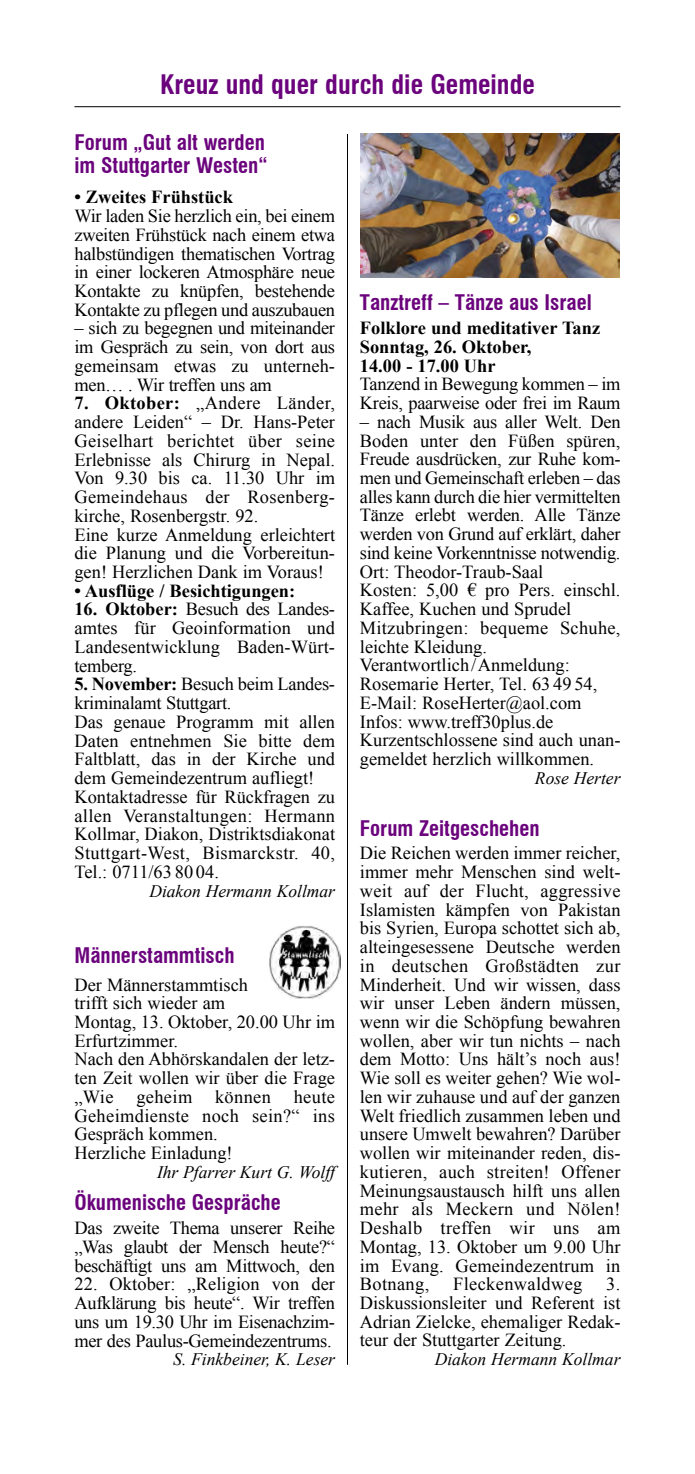
<style>
.page{position:relative;width:695px;height:1474px;background:#fff}
.page>*{position:absolute;margin:0;border:0;box-sizing:border-box;transform-origin:0 0}
.t1{font:700 condensed 26.25px "Swiss 721 BT";color:#6b037d}
.t2{font:700 condensed 21px/22.8px "Swiss 721 BT";color:#6b037d}
.t3{font:18.38px/18.7px "Times New Roman";color:#000;text-align:justify}
.t4{font:700 18.38px/18.7px "Times New Roman";color:#000}
.t5{font:18.38px "Times New Roman";letter-spacing:.02em;color:#000}
.t6{font:italic 17.5px "Times New Roman";color:#000}
.s1{font-weight:700}
.s2{font-family:"Linotype Euro Font Tto Z"}
</style>
<div class="page">
<hr style="left:347px;top:134px;width:1px;height:1230px;background:#000">
<hr style="left:74px;top:106px;width:546px;height:1px;background:#000">
<img style="left:360px;top:134px;width:259px;height:144px">
<img style="left:269px;top:926px;width:72px;height:72px">
<h1 class="t1" style="left:160px;top:69px;width:376px">Kreuz und quer durch die Gemeinde</h1>
<p class="t2" style="left:74px;top:131px;width:195px">Forum „Gut alt werden im Stuttgarter Westen“</p>
<p class="t4" style="left:74px;top:188px;width:160px">• Zweites Frühstück</p>
<p class="t3" style="left:74px;top:206px;width:262px">Wir laden Sie herzlich ein, bei einem zweiten Frühstück nach einem etwa halbstündigen thematischen Vortrag in einer lockeren Atmosphäre neue Kontakte zu knüpfen, bestehende Kontakte zu pflegen und auszubauen</p>
<p class="t3" style="left:74px;top:319px;width:262px">– sich zu begegnen und miteinander im Gespräch zu sein, von dort aus gemeinsam etwas zu unterneh&shy;men… . Wir treffen uns am</p>
<p class="t3" style="left:74px;top:394px;width:262px;text-align:left"><span class="s1">7. Oktober:</span> „Andere Länder, andere Leiden“ – Dr. Hans-Peter<br>Geiselhart berichtet über seine<br>Erlebnisse als Chirurg in Nepal.<br>Von 9.30 bis ca. 11.30 Uhr im<br>Gemeindehaus der Rosenberg&shy;kirche, Rosenbergstr. 92.<br>Eine kurze Anmeldung erleichtert die Planung und die Vorbereitun&shy;gen! Herzlichen Dank im Voraus!</p>
<p class="t4" style="left:74px;top:581px;width:222px">• Ausflüge / Besichtigungen:</p>
<p class="t3" style="left:74px;top:600px;width:262px"><span class="s1">16. Oktober:</span> Besuch des Landes&shy;amtes für Geoinformation und Landesentwicklung Baden-Würt&shy;temberg.</p>
<p class="t3" style="left:74px;top:675px;width:262px;text-align:left"><span class="s1">5. November:</span> Besuch beim Landes&shy;kriminalamt Stuttgart.<br>Das genaue Programm mit allen<br>Daten entnehmen Sie bitte dem<br>Faltblatt, das in der Kirche und dem Gemeindezentrum aufliegt!<br>Kontaktadresse für Rückfragen zu allen Veranstaltungen: Hermann<br>Kollmar, Diakon, Distriktsdiakonat<br>Stuttgart-West, Bismarckstr. 40,<br>Tel.: 0711/63 80 04.</p>
<p class="t6" style="left:149px;top:881px;width:187px">Diakon Hermann Kollmar</p>
<p class="t2" style="left:360px;top:291px;width:233px">Tanztreff – Tänze aus Israel</p>
<p class="t4" style="left:360px;top:318px;width:242px">Folklore und meditativer Tanz<br>Sonntag, 26. Oktober,<br>14.00 - 17.00 Uhr</p>
<p class="t3" style="left:360px;top:375px;width:262px">Tanzend in Bewegung kommen – im<br>Kreis, paarweise oder frei im Raum</p>
<p class="t3" style="left:360px;top:412px;width:262px;text-align:left">– nach Musik aus aller Welt. Den<br>Boden unter den Füßen spüren,<br>Freude ausdrücken, zur Ruhe kom&shy;men und Gemeinschaft erleben – das alles kann durch die hier vermittelten<br>Tänze erlebt werden. Alle Tänze werden von Grund auf erklärt, daher sind keine Vorkenntnisse notwendig.<br>Ort: Theodor-Traub-Saal<br>Kosten: 5,00 <span class="s2">A</span> pro Pers. einschl.<br>Kaffee, Kuchen und Sprudel<br>Mitzubringen: bequeme Schuhe, leichte Kleidung.<br>Verantwortlich/Anmeldung:<br>Rosemarie Herter, Tel. 63 49 54,<br>E-Mail: RoseHerter@aol.com<br>Infos: www.treff30plus.de<br>Kurzentschlossene sind auch unan&shy;gemeldet herzlich willkommen.</p>
<p class="t6" style="left:535px;top:768px;width:87px">Rose Herter</p>
<p class="t2" style="left:360px;top:816px;width:181px">Forum Zeitgeschehen</p>
<p class="t3" style="left:360px;top:843px;width:262px">Die Reichen werden immer reicher, immer mehr Menschen sind welt&shy;weit auf der Flucht, aggressive Islamisten kämpfen von Pakistan bis Syrien, Europa schottet sich ab, alteingesessene Deutsche werden in deutschen Großstädten zur Minderheit. Und wir wissen, dass wir unser Leben ändern müssen, wenn wir die Schöpfung bewahren wollen, aber wir tun nichts – nach dem Motto: Uns hält’s noch aus!<br>Wie soll es weiter gehen? Wie wol&shy;len wir zuhause und auf der ganzen Welt friedlich zusammen leben und unsere Umwelt bewahren? Darüber wollen wir miteinander reden, dis&shy;kutieren, auch streiten! Offener Meinungsaustausch hilft uns allen mehr als Meckern und Nölen!<br>Deshalb treffen wir uns am Montag, 13. Oktober um 9.00 Uhr im Evang. Gemeindezentrum in Botnang,</p>
<p class="t2" style="left:74px;top:943px;width:161px">Männerstammtisch</p>
<p class="t3" style="left:74px;top:975px;width:262px;text-align:left">Der Männerstammtisch<br>trifft sich wieder am<br>Montag, 13. Oktober, 20.00 Uhr im<br>Erfurtzimmer.<br>Nach den Abhörskandalen der letz&shy;ten Zeit wollen wir über die Frage „Wie geheim können heute<br>Geheimdienste noch sein?“ ins<br>Gespräch kommen.<br>Herzliche Einladung!</p>
<p class="t6" style="left:157px;top:1162px;width:179px">Ihr Pfarrer Kurt G. Wolff</p>
<p class="t2" style="left:74px;top:1191px;width:208px">Ökumenische Gespräche</p>
<p class="t3" style="left:74px;top:1218px;width:262px">Das zweite Thema unserer Reihe „Was glaubt der Mensch heute?“ beschäftigt uns am Mittwoch, den</p>
<p class="t3" style="left:74px;top:1274px;width:262px">22. Oktober: „Religion von der Aufklärung bis heute“. Wir treffen uns um 19.30 Uhr im Eisenachzim&shy;mer des Paulus-Gemeindezentrums.</p>
<p class="t6" style="left:173px;top:1349px;width:163px">S. Finkbeiner, K. Leser</p>
<p class="t5" style="left:453px;top:1273px;width:131px">Fleckenwaldweg</p>
<p class="t3" style="left:360px;top:1274px;width:262px;text-indent:246px">3.<br>Diskussionsleiter und Referent ist Adrian Zielcke, ehemaliger Redak&shy;teur der Stuttgarter Zeitung.</p>
<p class="t6" style="left:434px;top:1349px;width:187px">Diakon Hermann Kollmar</p>
</div>
